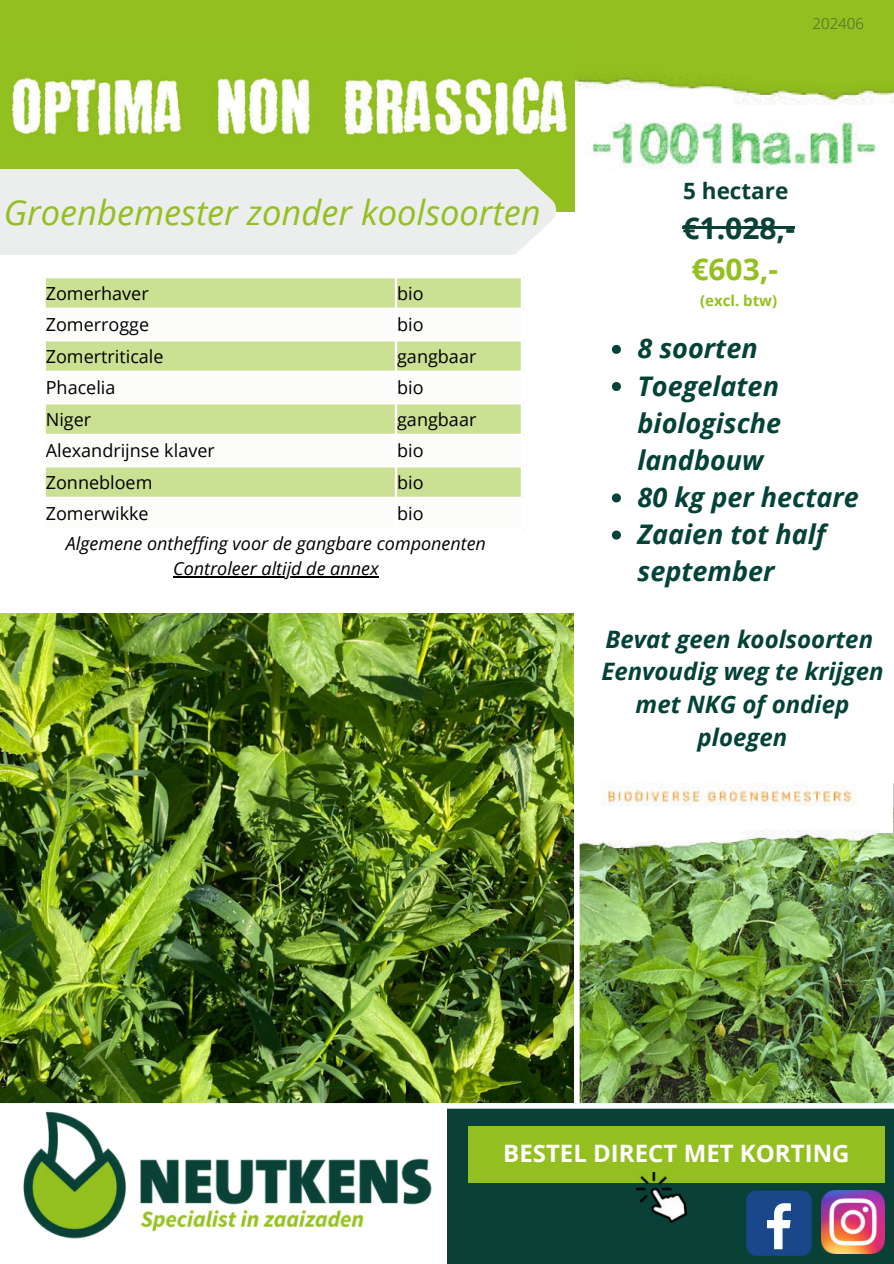
<style>
.page{position:relative;width:894px;height:1264px;background:#fff}
.page>*{position:absolute;margin:0;border:0;box-sizing:border-box;transform-origin:0 0}
.t1{font:italic 34.5px "Open Sans";color:#93bf20}
.t2{font:700 30px "Open Sans";color:#0a4136}
.t3{font:700 30px "Open Sans";color:#93c020}
.t4{font:italic 700 27px/37.2px "Open Sans";color:#034237}
.t5{font:italic 700 24px/32.7px "Open Sans";color:#034237;text-align:center}
.t6{font:700 24px "Open Sans";color:#fff}
.t7{font:700 22.5px "Open Sans";color:#0a4136}
.t8{font:18px "Open Sans";color:#000}
.t9{font:italic 18px/24.8px "Open Sans";color:#000;text-align:center}
.t10{font:700 15px "Open Sans";color:#93c020}
.t11{font:300 15px "Open Sans";color:#4a6136}
</style>
<div class="page">
<img style="left:579px;top:852px;width:314px;height:251px">
<img style="left:0;top:613px;width:574px;height:490px">
<div style="left:0;top:0;width:893px;height:212px;background:#93bf20"></div>
<img style="left:575px;top:77px;width:318px;height:28px">
<svg style="left:0;top:169px;width:556px;height:86px;fill:#eceded"></svg>
<div style="left:5px;top:169px;width:534px;height:86px;background:#eceded"></div>
<div style="left:446px;top:1103px;width:447px;height:160px;background:#0a4136"></div>
<div style="left:746px;top:1190px;width:65px;height:65px;background:#1a4789;border-radius:10px"></div>
<svg style="left:767px;top:1203px;width:23px;height:46px"></svg>
<img style="left:821px;top:1190px;width:62px;height:63px">
<div style="left:468px;top:1126px;width:416px;height:56px;background:#93bf20"></div>
<img style="left:636px;top:1172px;width:50px;height:50px">
<img style="left:23px;top:1111px;width:409px;height:128px">
<div style="left:0;top:1103px;width:893px;height:5px;background:#fff"></div>
<svg style="left:46px;top:278px;width:474px;height:30px;background:#cbe095"></svg>
<svg style="left:46px;top:341px;width:474px;height:155px;fill:#cae093"></svg>
<hr style="left:395px;top:278px;width:2px;height:250px;background:#fff">
<hr style="left:43px;top:370px;width:480px;height:3px;background:#fff">
<hr style="left:43px;top:402px;width:480px;height:2px;background:#fff">
<hr style="left:43px;top:434px;width:480px;height:2px;background:#fff">
<hr style="left:43px;top:465px;width:480px;height:2px;background:#fff">
<img style="left:579px;top:783px;width:314px;height:69px">
<div style="left:576px;top:105px;width:317px;height:614px;background:#fff"></div>
<svg style="left:611px;top:345px;width:9px;height:9px"></svg>
<svg style="left:611px;top:382px;width:9px;height:9px"></svg>
<svg style="left:611px;top:493px;width:9px;height:9px"></svg>
<svg style="left:611px;top:530px;width:9px;height:9px"></svg>
<hr style="left:173px;top:576px;width:205px;height:1px;background:#000">
<img style="left:575px;top:105px;width:300px;height:64px">
<div style="left:575px;top:169px;width:318px;height:149px;background:#fff"></div>
<hr style="left:682px;top:226px;width:112px;height:2px;background:#0a4136">
<img style="left:10px;top:73px;width:558px;height:67px">
<h1 class="t1" style="left:4px;top:189px;width:538px">Groenbemester zonder koolsoorten</h1>
<p class="t8" style="left:46px;top:281px;width:104px">Zomerhaver</p>
<p class="t8" style="left:397px;top:281px;width:28px">bio</p>
<p class="t8" style="left:46px;top:312px;width:105px">Zomerrogge</p>
<p class="t8" style="left:397px;top:312px;width:28px">bio</p>
<p class="t8" style="left:46px;top:344px;width:119px">Zomertriticale</p>
<p class="t8" style="left:397px;top:344px;width:81px">gangbaar</p>
<p class="t8" style="left:46px;top:375px;width:71px">Phacelia</p>
<p class="t8" style="left:397px;top:375px;width:28px">bio</p>
<p class="t8" style="left:46px;top:407px;width:47px">Niger</p>
<p class="t8" style="left:397px;top:407px;width:81px">gangbaar</p>
<p class="t8" style="left:46px;top:438px;width:170px">Alexandrijnse klaver</p>
<p class="t8" style="left:397px;top:438px;width:28px">bio</p>
<p class="t8" style="left:46px;top:470px;width:108px">Zonnebloem</p>
<p class="t8" style="left:397px;top:470px;width:28px">bio</p>
<p class="t8" style="left:46px;top:501px;width:104px">Zomerwikke</p>
<p class="t8" style="left:397px;top:501px;width:28px">bio</p>
<p class="t9" style="left:66px;top:530px;width:421px">Algemene ontheffing voor de gangbare componenten<br>Controleer altijd de annex</p>
<p class="t11" style="left:812px;top:14px;width:53px">202406</p>
<p class="t7" style="left:683px;top:175px;width:107px">5 hectare</p>
<h2 class="t2" style="left:682px;top:206px;width:114px">€1.028,-</h2>
<h2 class="t3" style="left:691px;top:248px;width:88px">€603,-</h2>
<p class="t10" style="left:700px;top:290px;width:78px">(excl. btw)</p>
<h3 class="t4" style="left:637px;top:329px;width:223px">8 soorten<br>Toegelaten biologische landbouw<br>80 kg per hectare<br>Zaaien tot half september</h3>
<h3 class="t5" style="left:601px;top:622px;width:284px">Bevat geen koolsoorten<br>Eenvoudig weg te krijgen met NKG of ondiep ploegen</h3>
<h3 class="t6" style="left:503px;top:1136px;width:348px">BESTEL DIRECT MET KORTING</h3>
</div>
